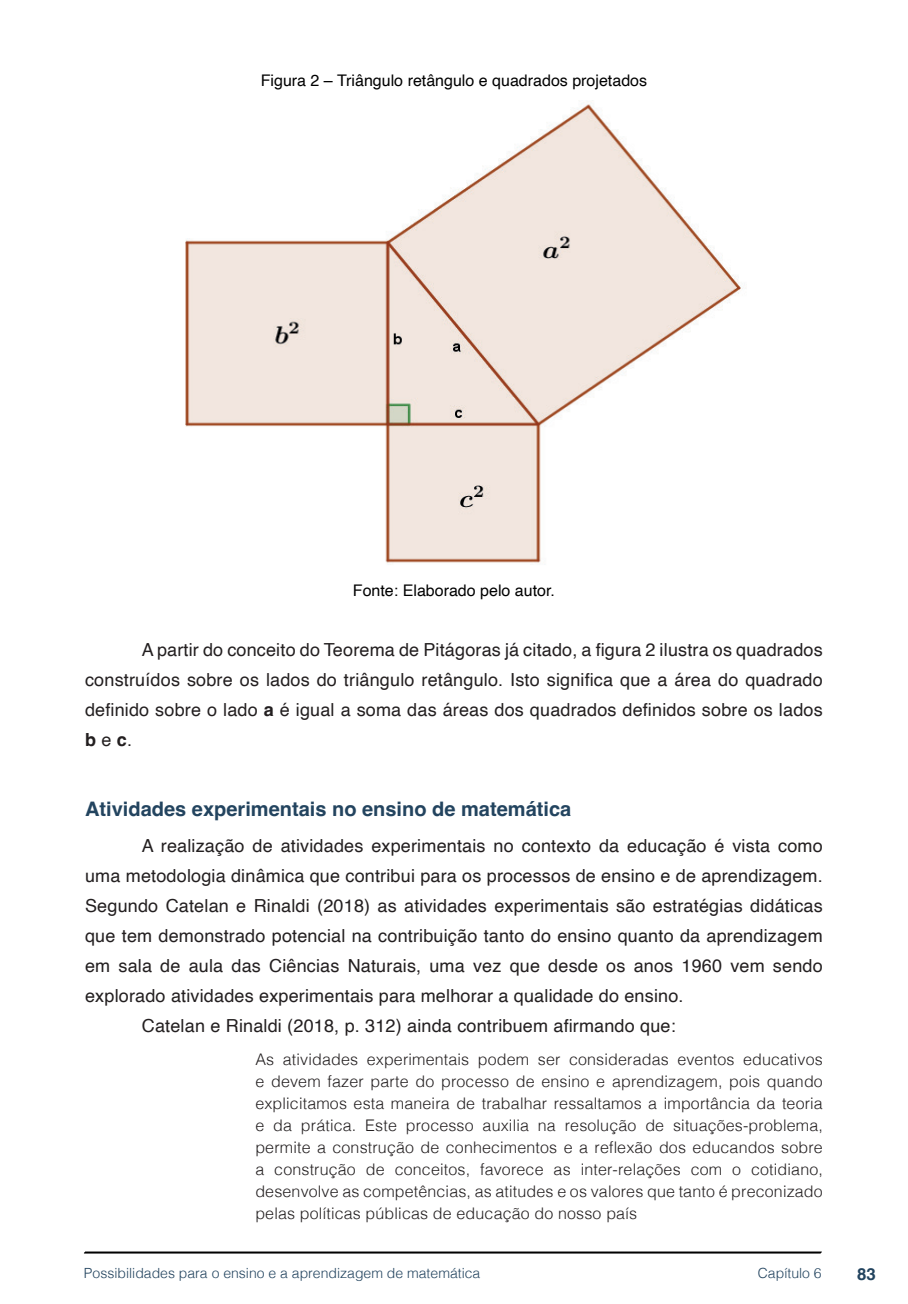
<style>
.page{position:relative;width:908px;height:1304px;background:#fff}
.page>*{position:absolute;margin:0;border:0;box-sizing:border-box;transform-origin:0 0}
.Subtitulo{font:700 20px "Helvetica";color:#23445f}
.txt{font:18px/30px "Helvetica";letter-spacing:.01em;color:#231f20;text-align:justify}
.t1{font:700 16.8px "Helvetica";color:#23445f}
.citacoes{font:300 16px/22px "Helvetica";letter-spacing:.01em;color:#231f20;text-align:justify}
.imagens_graf_tab{font:16px "Helvetica";color:#000}
.t2{font:300 14px "Helvetica";color:#23445f}
.s1{font-weight:700}
</style>
<div class="page">
<svg style="left:84px;top:1251px;width:737px;height:3px;background:#515151"></svg>
<img style="left:185px;top:100px;width:558px;height:465px">
<p class="imagens_graf_tab" style="left:261px;top:68px;width:387px">Figura 2 – Triângulo retângulo e quadrados projetados</p>
<p class="imagens_graf_tab" style="left:353px;top:578px;width:203px">Fonte: Elaborado pelo autor.</p>
<p class="txt" style="left:85px;top:635px;width:738px;text-indent:57px">A partir do conceito do Teorema de Pitágoras já citado, a figura 2 ilustra os quadrados construídos sobre os lados do triângulo retângulo. Isto significa que a área do quadrado definido sobre o lado <span class="s1">a</span> é igual a soma das áreas dos quadrados definidos sobre os lados <span class="s1">b</span> e <span class="s1">c</span>.</p>
<p class="Subtitulo" style="left:85px;top:797px;width:487px">Atividades experimentais no ensino de matemática</p>
<p class="txt" style="left:85px;top:831px;width:738px;text-indent:57px">A realização de atividades experimentais no contexto da educação é vista como uma metodologia dinâmica que contribui para os processos de ensino e de aprendizagem.<br>Segundo Catelan e Rinaldi (2018) as atividades experimentais são estratégias didáticas que tem demonstrado potencial na contribuição tanto do ensino quanto da aprendizagem em sala de aula das Ciências Naturais, uma vez que desde os anos 1960 vem sendo explorado atividades experimentais para melhorar a qualidade do ensino.</p>
<p class="txt" style="left:142px;top:1011px;width:535px">Catelan e Rinaldi (2018, p. 312) ainda contribuem afirmando que:</p>
<p class="citacoes" style="left:255px;top:1047px;width:568px">As atividades experimentais podem ser consideradas eventos educativos e devem fazer parte do processo de ensino e aprendizagem, pois quando explicitamos esta maneira de trabalhar ressaltamos a importância da teoria e da prática. Este processo auxilia na resolução de situações-problema, permite a construção de conhecimentos e a reflexão dos educandos sobre a construção de conceitos, favorece as inter-relações com o cotidiano, desenvolve as competências, as atitudes e os valores que tanto é preconizado pelas políticas públicas de educação do nosso país</p>
<p class="t2" style="left:84px;top:1261px;width:398px">Possibilidades para o ensino e a aprendizagem de matemática</p>
<p class="t2" style="left:757px;top:1261px;width:65px">Capítulo 6</p>
<p class="t1" style="left:856px;top:1264px;width:20px">83</p>
</div>
